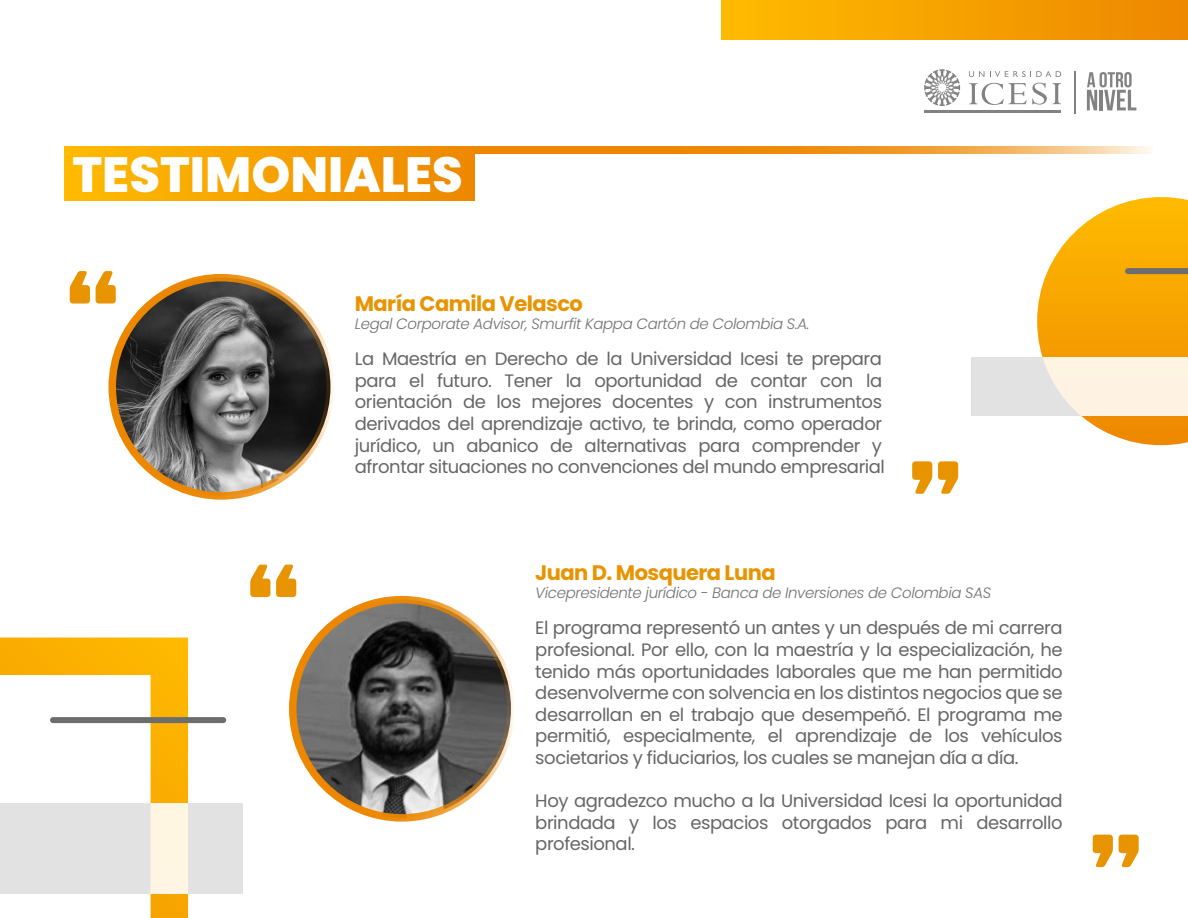
<style>
.page{position:relative;width:1188px;height:918px;background:#fff}
.page>*{position:absolute;margin:0;border:0;box-sizing:border-box;transform-origin:0 0}
.t1{font:900 105px "Amsi Pro";color:#e89400}
.t2{font:800 49.5px "Poppins";color:#fff}
.t3{font:700 21px "Poppins";letter-spacing:-.025em;color:#e89400}
.t4{font:18px/21.6px "Poppins";letter-spacing:-.025em;color:#666;text-align:justify}
.t5{font:italic 300 15px "Poppins";letter-spacing:-.025em;color:#727272}
</style>
<div class="page">
<div style="left:0;top:804px;width:243px;height:90px;background:#e2e2e2"></div>
<svg style="left:0;top:638px;width:188px;height:280px"></svg>
<div style="left:971px;top:357px;width:217px;height:59px;background:#e2e2e2"></div>
<svg style="left:1037px;top:197px;width:151px;height:248px"></svg>
<div style="left:53px;top:717px;width:170px;height:6px;background:#6d6d6d"></div>
<div style="left:1128px;top:268px;width:60px;height:6px;background:#6d6d6d"></div>
<div style="left:721px;top:0;width:467px;height:39px;background:linear-gradient(to right,#fb0,#ed8800)"></div>
<div style="left:65px;top:146px;width:410px;height:55px;background:linear-gradient(to right,#fb0,#ed8700)"></div>
<svg style="left:473px;top:146px;width:678px;height:8px"></svg>
<svg style="left:924px;top:69px;width:36px;height:37px"></svg>
<hr style="left:924px;top:111px;width:137px;height:2px;background:#828282">
<svg style="left:969px;top:83px;width:92px;height:22px"></svg>
<svg style="left:969px;top:71px;width:15px;height:6px"></svg>
<svg style="left:990px;top:71px;width:71px;height:6px"></svg>
<svg style="left:1087px;top:72px;width:49px;height:38px"></svg>
<hr style="left:1075px;top:71px;width:1px;height:42px;background:#828282">
<img style="left:112px;top:278px;width:218px;height:218px;border-radius:109px">
<div style="left:108px;top:274px;width:226px;height:226px;border:8px solid #fff;border-radius:50%"></div>
<img style="left:293px;top:600px;width:218px;height:218px;border-radius:109px">
<div style="left:289px;top:596px;width:226px;height:226px;border:8px solid #fff;border-radius:50%"></div>
<h2 class="t2" style="left:72px;top:146px;width:392px">TESTIMONIALES</h2>
<h1 class="t1" style="left:65px;top:236px;width:57px">“</h1>
<h1 class="t1" style="left:245px;top:530px;width:57px">“</h1>
<p class="t3" style="left:355px;top:292px;width:230px">María Camila Velasco</p>
<p class="t5" style="left:355px;top:315px;width:456px">Legal Corporate Advisor, Smurfit Kappa Cartón de Colombia S.A.</p>
<p class="t4" style="left:355px;top:348px;width:532px;text-align:left">La Maestría en Derecho de la Universidad Icesi te prepara para el futuro. Tener la oportunidad de contar con la orientación de los mejores docentes y con instrumentos derivados del aprendizaje activo, te brinda, como operador jurídico, un abanico de alternativas para comprender y afrontar situaciones no convenciones del mundo empresarial</p>
<h1 class="t1" style="left:908px;top:426px;width:57px">”</h1>
<p class="t3" style="left:535px;top:561px;width:242px">Juan D. Mosquera Luna</p>
<p class="t5" style="left:535px;top:585px;width:457px">Vicepresidente jurídico - Banca de Inversiones de Colombia SAS</p>
<p class="t4" style="left:535px;top:617px;width:529px">El programa representó un antes y un después de mi carrera profesional. Por ello, con la maestría y la especialización, he tenido más oportunidades laborales que me han permitido desenvolverme con solvencia en los distintos negocios que se desarrollan en el trabajo que desempeñó. El programa me permitió, especialmente, el aprendizaje de los vehículos societarios y fiduciarios, los cuales se manejan día a día.</p>
<p class="t4" style="left:535px;top:790px;width:529px">Hoy agradezco mucho a la Universidad Icesi la oportunidad brindada y los espacios otorgados para mi desarrollo profesional.</p>
<h1 class="t1" style="left:1088px;top:800px;width:57px">”</h1>
</div>
